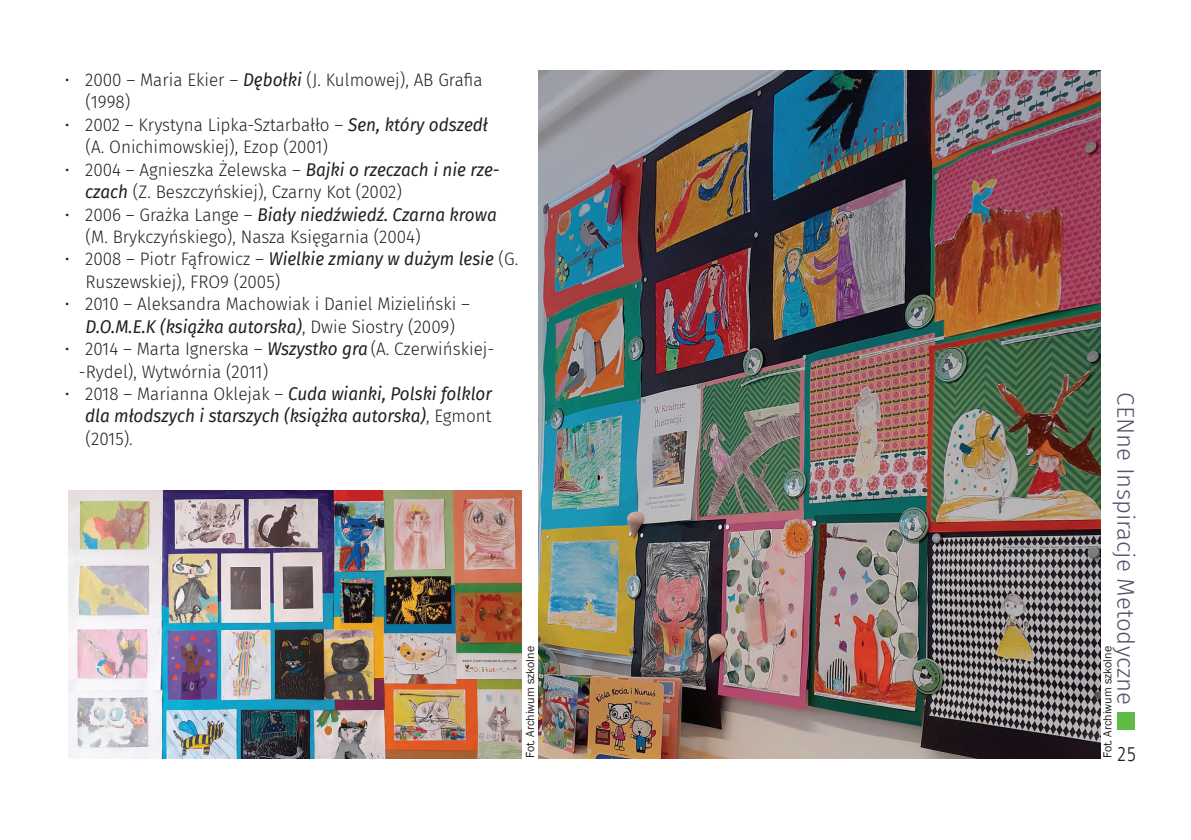
<style>
.page{position:relative;width:1191px;height:840px;background:#fff}
.page>*{position:absolute;margin:0;border:0;box-sizing:border-box;transform-origin:0 0}
.t1{font:300 24px "Fira Sans";color:#50546c}
.t2{font:20px "Humnst 777 Lt Cn EU";color:#231f20}
.t3{font:300 18px/22.4px "Fira Sans";color:#231f20;scale:.95 1}
.t4{font:italic 18px/22.4px "Fira Sans";color:#231f20;text-align:justify;scale:.95 1}
.t5{font:12px "Franklin Gothic";color:#231f20}
.s1{font-weight:400;font-style:italic}
.s2{font-weight:300;font-style:normal}
</style>
<div class="page">
<img style="left:539px;top:71px;width:561px;height:687px">
<img style="left:68px;top:490px;width:454px;height:267px">
<div style="left:1117px;top:711px;width:18px;height:18px;background:#5dbb46"></div>
<p class="t3" style="left:86px;top:68px;width:419px;text-indent:-21px">• 2000 – Maria Ekier – <span class="s1">Dębołki</span> (J. Kulmowej), AB Grafia (1998)</p>
<p class="t3" style="left:86px;top:113px;width:425px;text-indent:-21px">• 2002 – Krystyna Lipka-Sztarbałło – <span class="s1">Sen, który odszedł </span>(A. Onichimowskiej), Ezop (2001)</p>
<p class="t3" style="left:85px;top:158px;width:438px;text-indent:-20px">• 2004 – Agnieszka Żelewska – <span class="s1">Bajki o rzeczach i nie rze&shy;czach</span> (Z. Beszczyńskiej), Czarny Kot (2002)</p>
<p class="t3" style="left:86px;top:203px;width:434px;text-indent:-21px">• 2006 – Grażka Lange – <span class="s1">Biały niedźwiedź. Czarna krowa </span>(M. Brykczyńskiego), Nasza Księgarnia (2004)</p>
<p class="t3" style="left:85px;top:248px;width:457px;text-indent:-21px">• 2008 – Piotr Fąfrowicz – <span class="s1">Wielkie zmiany w dużym lesie</span> (G.<br>Ruszewskiej), FRO9 (2005)</p>
<p class="t3" style="left:65px;top:292px;width:428px;text-align:center">• 2010 – Aleksandra Machowiak i Daniel Mizieliński –<br><span class="s1">D.O.M.E.K (książka autorska)</span>, Dwie Siostry (2009)</p>
<p class="t3" style="left:79px;top:337px;width:439px;text-indent:-14px">• 2014 – Marta Ignerska – <span class="s1">Wszystko gra</span> (A. Czerwińskiej--Rydel), Wytwórnia (2011)</p>
<p class="t4" style="left:85px;top:382px;width:430px;text-indent:-20px"><span class="s2">• 2018 – Marianna Oklejak –</span> Cuda wianki, Polski folklor dla młodszych i starszych (książka autorska)<span class="s2">, Egmont (2015).</span></p>
<p class="t1" style="left:1142px;top:392px;width:314px;rotate:90deg">CENne Inspiracje Metodyczne</p>
<p class="t5" style="left:523px;top:757px;width:114px;rotate:-90deg">Fot. Archiwum szkolne</p>
<p class="t5" style="left:1100px;top:757px;width:114px;rotate:-90deg">Fot. Archiwum szkolne</p>
<p class="t2" style="left:1117px;top:740px;width:21px">25</p>
</div>
